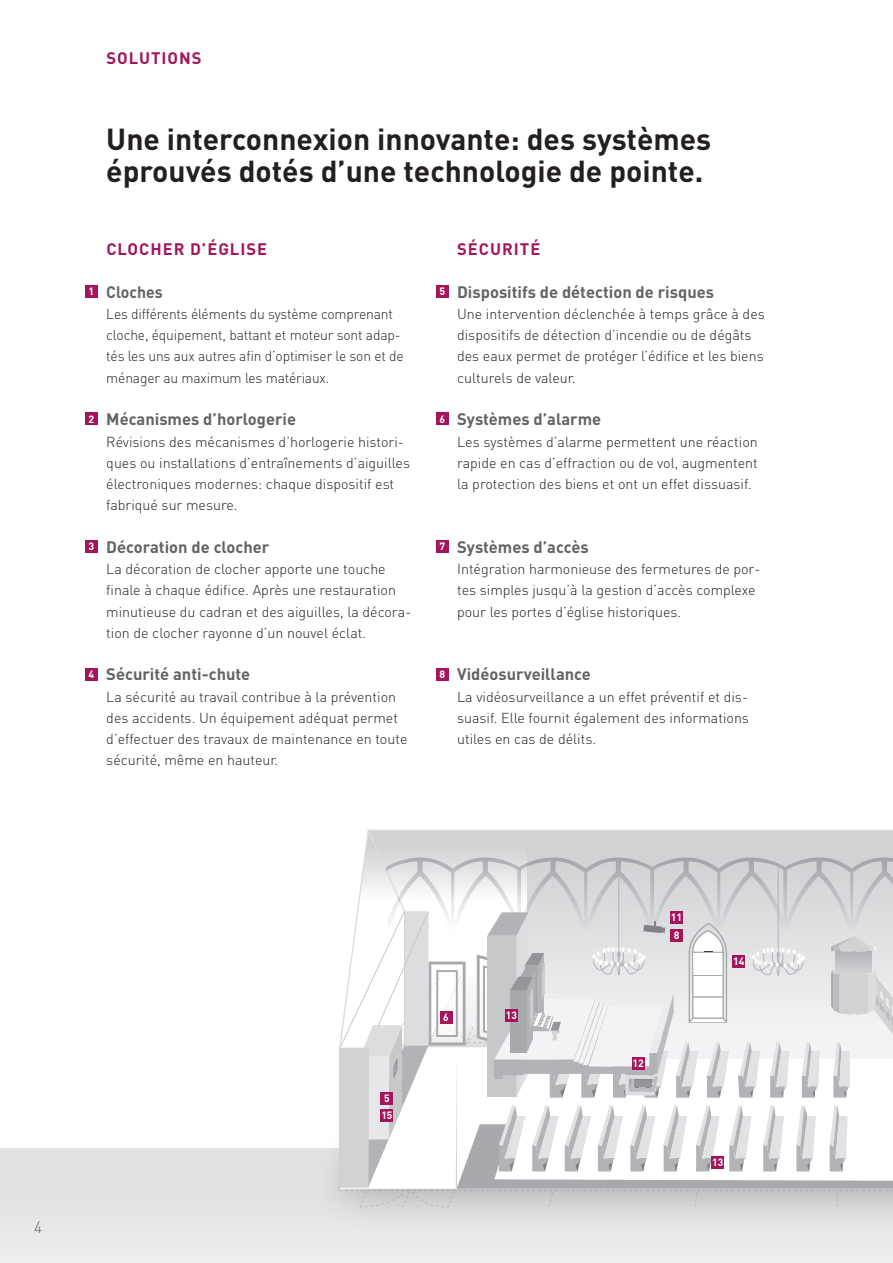
<style>
.page{position:relative;width:893px;height:1263px;background:#fff}
.page>*{position:absolute;margin:0;border:0;box-sizing:border-box;transform-origin:0 0}
.t1{font:700 30px/32px "DIN Pro";color:#231f20}
.t2{font:700 16.5px "DIN Pro";color:#636366}
.t3{font:700 16.5px "DIN Pro";letter-spacing:.06em;color:#a4155a}
.t4{font:700 16.5px "DIN Pro";color:#636366;scale:.96 1}
.t5{font:300 16.5px "DIN Pro";color:#636366;scale:.94 1}
.t6{font:300 14.25px/21.3px "DIN Pro";color:#231f20}
.t7{font:700 10.5px/16.8px "DIN Pro";color:#fff}
</style>
<div class="page">
<div style="left:0;top:1148px;width:893px;height:115px;background:#e1e2e4"></div>
<div style="left:292px;top:1251px;width:601px;height:8px;background:#ecedee"></div>
<svg style="left:337px;top:829px;width:556px;height:379px"></svg>
<div style="left:732px;top:955px;width:13px;height:13px;background:#a5155a"></div>
<div style="left:670px;top:911px;width:13px;height:13px;background:#a5155a"></div>
<div style="left:632px;top:1057px;width:13px;height:12px;background:#a5155a"></div>
<div style="left:711px;top:1155px;width:13px;height:13px;background:#a5155a"></div>
<div style="left:505px;top:1009px;width:13px;height:12px;background:#a5155a"></div>
<div style="left:381px;top:1092px;width:12px;height:12px;background:#a5155a"></div>
<div style="left:381px;top:1108px;width:12px;height:13px;background:#a5155a"></div>
<div style="left:440px;top:1011px;width:12px;height:13px;background:#a5155a"></div>
<div style="left:670px;top:929px;width:13px;height:13px;background:#a5155a"></div>
<div style="left:85px;top:285px;width:13px;height:13px;background:#a5155a"></div>
<div style="left:85px;top:412px;width:13px;height:13px;background:#a5155a"></div>
<div style="left:85px;top:540px;width:13px;height:13px;background:#a5155a"></div>
<div style="left:85px;top:668px;width:13px;height:12px;background:#a5155a"></div>
<div style="left:436px;top:285px;width:13px;height:13px;background:#a5155a"></div>
<div style="left:436px;top:412px;width:13px;height:13px;background:#a5155a"></div>
<div style="left:436px;top:540px;width:13px;height:13px;background:#a5155a"></div>
<div style="left:436px;top:668px;width:13px;height:12px;background:#a5155a"></div>
<p class="t3" style="left:106px;top:47px;width:97px">SOLUTIONS</p>
<h1 class="t1" style="left:106px;top:122px;width:606px">Une interconnexion innovante: des systèmes éprouvés dotés d’une technologie de pointe.</h1>
<p class="t3" style="left:106px;top:238px;width:162px">CLOCHER D’ÉGLISE</p>
<p class="t3" style="left:457px;top:238px;width:85px">SÉCURITÉ</p>
<p class="t4" style="left:89px;top:280px;width:79px"><sup>1</sup> Cloches</p>
<p class="t6" style="left:106px;top:303px;width:299px">Les différents éléments du système comprenant cloche, équipement, battant et moteur sont adap&shy;tés les uns aux autres afin d’optimiser le son et de ménager au maximum les matériaux.</p>
<p class="t2" style="left:89px;top:408px;width:209px"><sup>2</sup> Mécanismes d’horlogerie</p>
<p class="t6" style="left:106px;top:430px;width:305px">Révisions des mécanismes d’horlogerie histori&shy;ques ou installations d’entraînements d’aiguilles électroniques modernes: chaque dispositif est fabriqué sur mesure.</p>
<p class="t2" style="left:89px;top:536px;width:182px"><sup>3</sup> Décoration de clocher</p>
<p class="t6" style="left:106px;top:558px;width:306px">La décoration de clocher apporte une touche finale à chaque édifice. Après une restauration minutieuse du cadran et des aiguilles, la décora&shy;tion de clocher rayonne d’un nouvel éclat.</p>
<p class="t2" style="left:89px;top:663px;width:163px"><sup>4</sup> Sécurité anti-chute</p>
<p class="t6" style="left:106px;top:685px;width:303px">La sécurité au travail contribue à la prévention des accidents. Un équipement adéquat permet d’effectuer des travaux de maintenance en toute sécurité, même en hauteur.</p>
<p class="t2" style="left:439px;top:280px;width:276px"><sup>5</sup> Dispositifs de détection de risques</p>
<p class="t6" style="left:457px;top:303px;width:309px">Une intervention déclenchée à temps grâce à des dispositifs de détection d’incendie ou de dégâts des eaux permet de protéger l’édifice et les biens culturels de valeur.</p>
<p class="t2" style="left:439px;top:408px;width:163px"><sup>6</sup> Systèmes d’alarme</p>
<p class="t6" style="left:457px;top:430px;width:302px;text-align:justify">Les systèmes d’alarme permettent une réaction rapide en cas d’effraction ou de vol, augmentent la protection des biens et ont un effet dissuasif.</p>
<p class="t2" style="left:439px;top:536px;width:151px"><sup>7</sup> Systèmes d’accès</p>
<p class="t6" style="left:457px;top:558px;width:305px">Intégration harmonieuse des fermetures de por&shy;tes simples jusqu’à la gestion d’accès complexe pour les portes d’église historiques.</p>
<p class="t2" style="left:439px;top:663px;width:153px"><sup>8</sup> Vidéosurveillance</p>
<p class="t6" style="left:457px;top:685px;width:293px;text-align:justify">La vidéosurveillance a un effet préventif et dis&shy;suasif. Elle fournit également des informations utiles en cas de délits.</p>
<p class="t5" style="left:34px;top:1216px;width:10px">4</p>
<p class="t7" style="left:381px;top:1089px;width:13px">5<br>15</p>
<p class="t7" style="left:443px;top:1008px;width:7px">6</p>
<p class="t7" style="left:506px;top:1006px;width:13px">13</p>
<p class="t7" style="left:671px;top:908px;width:13px">11</p>
<p class="t7" style="left:674px;top:927px;width:7px">8</p>
<p class="t7" style="left:733px;top:952px;width:13px">14</p>
<p class="t7" style="left:633px;top:1054px;width:13px">12</p>
<p class="t7" style="left:712px;top:1153px;width:13px">13</p>
</div>
